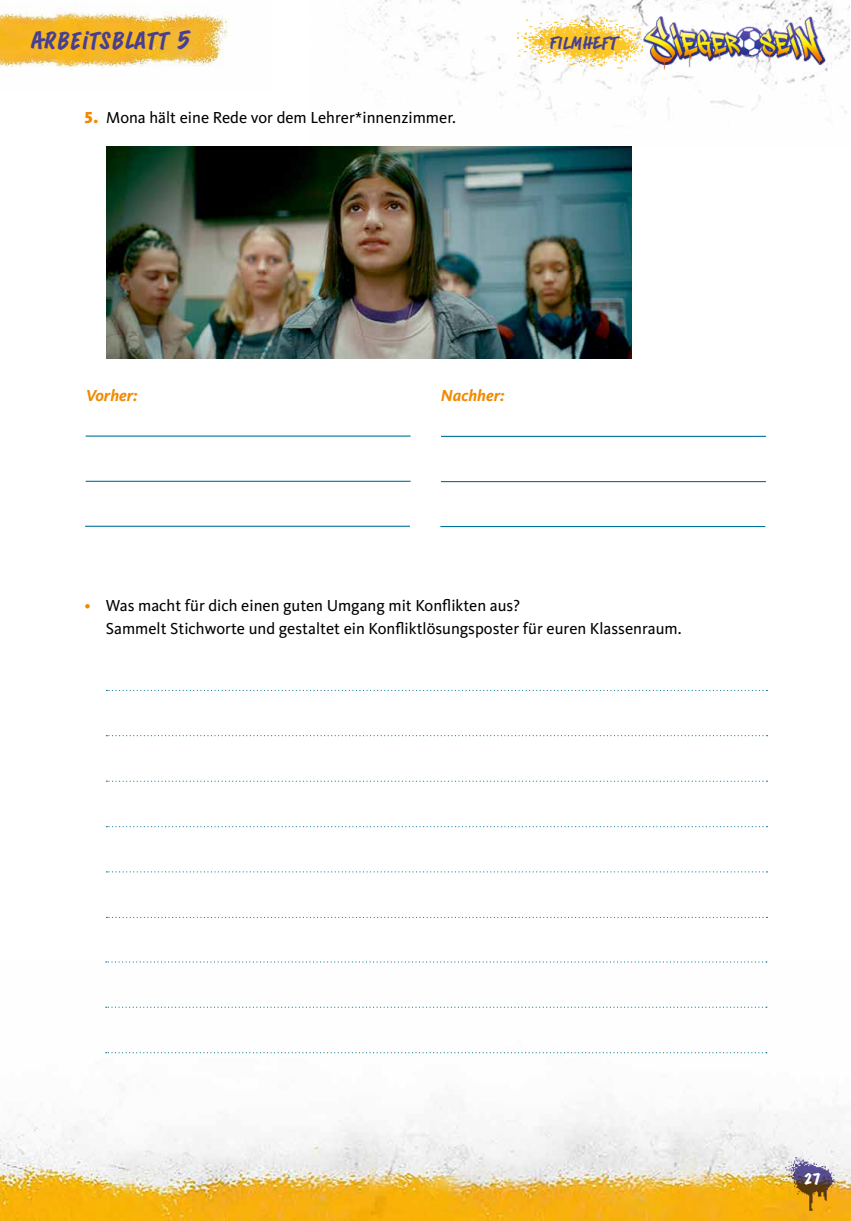
<style>
.page{position:relative;width:851px;height:1221px;background:#fff}
.page>*{position:absolute;margin:0;border:0;box-sizing:border-box;transform-origin:0 0}
.t1{font:700 19.8px "Sandwich Marker Pro";letter-spacing:.05em;color:#483f93}
.Aufgaben_Einzug_5{font:16.5px "Kievit OT";color:#000}
.t2{font:italic 700 16.5px "Kievit OT";color:#f18900}
.t3{font:700 14.25px "Sandwich Marker Pro";letter-spacing:.075em;color:#483f93}
.t4{font:expanded 13.05px "Marker Felt";color:#fff}
.s1{font-size:21.45px}
.s2{font-weight:900;color:#f18900}
.s3{color:#f18900}
</style>
<div class="page">
<img style="left:354px;top:0;width:495px;height:148px">
<img style="left:0;top:5px;width:230px;height:63px">
<img style="left:517px;top:14px;width:120px;height:59px">
<img style="left:637px;top:7px;width:197px;height:71px">
<img style="left:0;top:961px;width:850px;height:259px">
<img style="left:783px;top:1156px;width:56px;height:55px">
<img style="left:106px;top:146px;width:525px;height:212px">
<hr style="left:441px;top:481px;width:324px;height:1px;background:#007398">
<hr style="left:441px;top:436px;width:324px;height:1px;background:#007398">
<hr style="left:440px;top:526px;width:325px;height:1px;background:#007398">
<hr style="left:86px;top:480px;width:324px;height:2px;background:#007398">
<hr style="left:86px;top:435px;width:324px;height:1px;background:#007398">
<hr style="left:85px;top:525px;width:325px;height:2px;background:#007398">
<svg style="left:106px;top:735px;width:661px;height:1px"></svg>
<svg style="left:106px;top:690px;width:661px;height:1px"></svg>
<svg style="left:106px;top:780px;width:661px;height:1px"></svg>
<svg style="left:106px;top:871px;width:661px;height:1px"></svg>
<svg style="left:106px;top:826px;width:661px;height:1px"></svg>
<svg style="left:106px;top:916px;width:661px;height:1px"></svg>
<svg style="left:106px;top:1006px;width:660px;height:1px"></svg>
<svg style="left:106px;top:961px;width:660px;height:1px"></svg>
<svg style="left:106px;top:1052px;width:660px;height:1px"></svg>
<h2 class="t1" style="left:31px;top:31px;width:160px">ARBEITSBLATT <span class="s1">5</span></h2>
<p class="Aufgaben_Einzug_5" style="left:85px;top:108px;width:372px"><span class="s2">5.</span> Mona hält eine Rede vor dem Lehrer*innenzimmer.</p>
<p class="t3" style="left:549px;top:36px;width:69px">FILMHEFT</p>
<p class="t2" style="left:86px;top:386px;width:53px">Vorher:</p>
<p class="t2" style="left:441px;top:386px;width:65px">Nachher:</p>
<p class="Aufgaben_Einzug_5" style="left:85px;top:596px;width:437px"><span class="s3">•</span> Was macht für dich einen guten Umgang mit Konflikten aus?</p>
<p class="Aufgaben_Einzug_5" style="left:106px;top:619px;width:577px">Sammelt Stichworte und gestaltet ein Konfliktlösungsposter für euren Klassenraum.</p>
<p class="t4" style="left:803px;top:1168px;width:19px">27</p>
</div>
